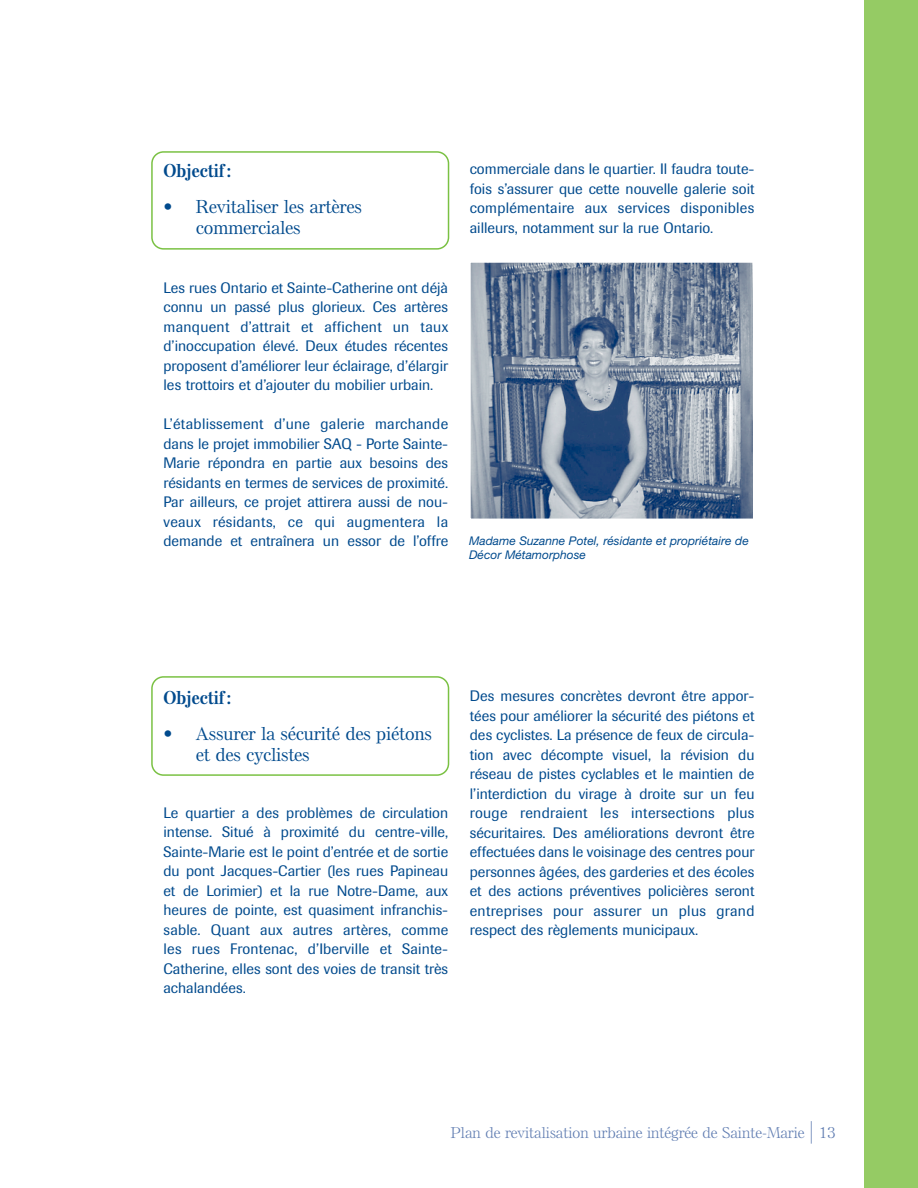
<style>
.page{position:relative;width:918px;height:1188px;background:#fff}
.page>*{position:absolute;margin:0;border:0;box-sizing:border-box;transform-origin:0 0}
.t1{font:500 18px/21.6px "Else NPL";color:#004a8d}
.t2{font:700 18px "Else NPL";color:#004a8d}
.t3{font:15px/19.5px "Imago";color:#004a8d;text-align:justify}
.t4{font:300 15px "Else NPL";color:#5f7cb1}
.t5{font:italic 12px/14.4px "Helvetica Neue";color:#004a8d}
.s1{font-size:22.5px}
</style>
<div class="page">
<div style="left:864px;top:0;width:54px;height:1188px;background:#95cb64"></div>
<svg style="left:151px;top:676px;width:298px;height:100px"></svg>
<svg style="left:151px;top:151px;width:298px;height:99px"></svg>
<img style="left:472px;top:264px;width:280px;height:254px">
<div style="left:468px;top:260px;width:288px;height:262px;border:3px solid #fff"></div>
<p class="t2" style="left:164px;top:163px;width:69px">Objectif:</p>
<p class="t1" style="left:196px;top:197px;width:167px;text-indent:-32px">• Revitaliser les artères commerciales</p>
<p class="t3" style="left:164px;top:279px;width:286px">Les rues Ontario et Sainte-Catherine ont déjà connu un passé plus glorieux. Ces artères manquent d’attrait et affichent un taux d’inoccupation élevé. Deux études récentes proposent d’améliorer leur éclairage, d’élargir les trottoirs et d’ajouter du mobilier urbain.</p>
<p class="t3" style="left:164px;top:415px;width:286px">L’établissement d’une galerie marchande dans le projet immobilier SAQ - Porte Sainte-Marie répondra en partie aux besoins des résidants en termes de services de proximité.<br>Par ailleurs, ce projet attirera aussi de nou&shy;veaux résidants, ce qui augmentera la demande et entraînera un essor de l’offre</p>
<p class="t3" style="left:470px;top:160px;width:286px">commerciale dans le quartier. Il faudra toute&shy;fois s’assurer que cette nouvelle galerie soit complémentaire aux services disponibles ailleurs, notamment sur la rue Ontario.</p>
<p class="t5" style="left:469px;top:534px;width:281px">Madame Suzanne Potel, résidante et propriétaire de<br>Décor Métamorphose</p>
<p class="t2" style="left:164px;top:690px;width:69px">Objectif:</p>
<p class="t1" style="left:196px;top:724px;width:237px;text-indent:-32px">• Assurer la sécurité des piétons et des cyclistes</p>
<p class="t3" style="left:164px;top:804px;width:286px">Le quartier a des problèmes de circulation intense. Situé à proximité du centre-ville, Sainte-Marie est le point d’entrée et de sortie du pont Jacques-Cartier (les rues Papineau et de Lorimier) et la rue Notre-Dame, aux heures de pointe, est quasiment infranchis&shy;sable. Quant aux autres artères, comme les rues Frontenac, d’Iberville et Sainte-Catherine, elles sont des voies de transit très achalandées.</p>
<p class="t3" style="left:470px;top:687px;width:286px">Des mesures concrètes devront être appor&shy;tées pour améliorer la sécurité des piétons et des cyclistes. La présence de feux de circula&shy;tion avec décompte visuel, la révision du réseau de pistes cyclables et le maintien de l’interdiction du virage à droite sur un feu rouge rendraient les intersections plus sécuritaires. Des améliorations devront être effectuées dans le voisinage des centres pour personnes âgées, des garderies et des écoles et des actions préventives policières seront entreprises pour assurer un plus grand respect des règlements municipaux.</p>
<p class="t4" style="left:451px;top:1127px;width:386px">Plan de revitalisation urbaine intégrée de Sainte-Marie <span class="s1">|</span> 13</p>
</div>
